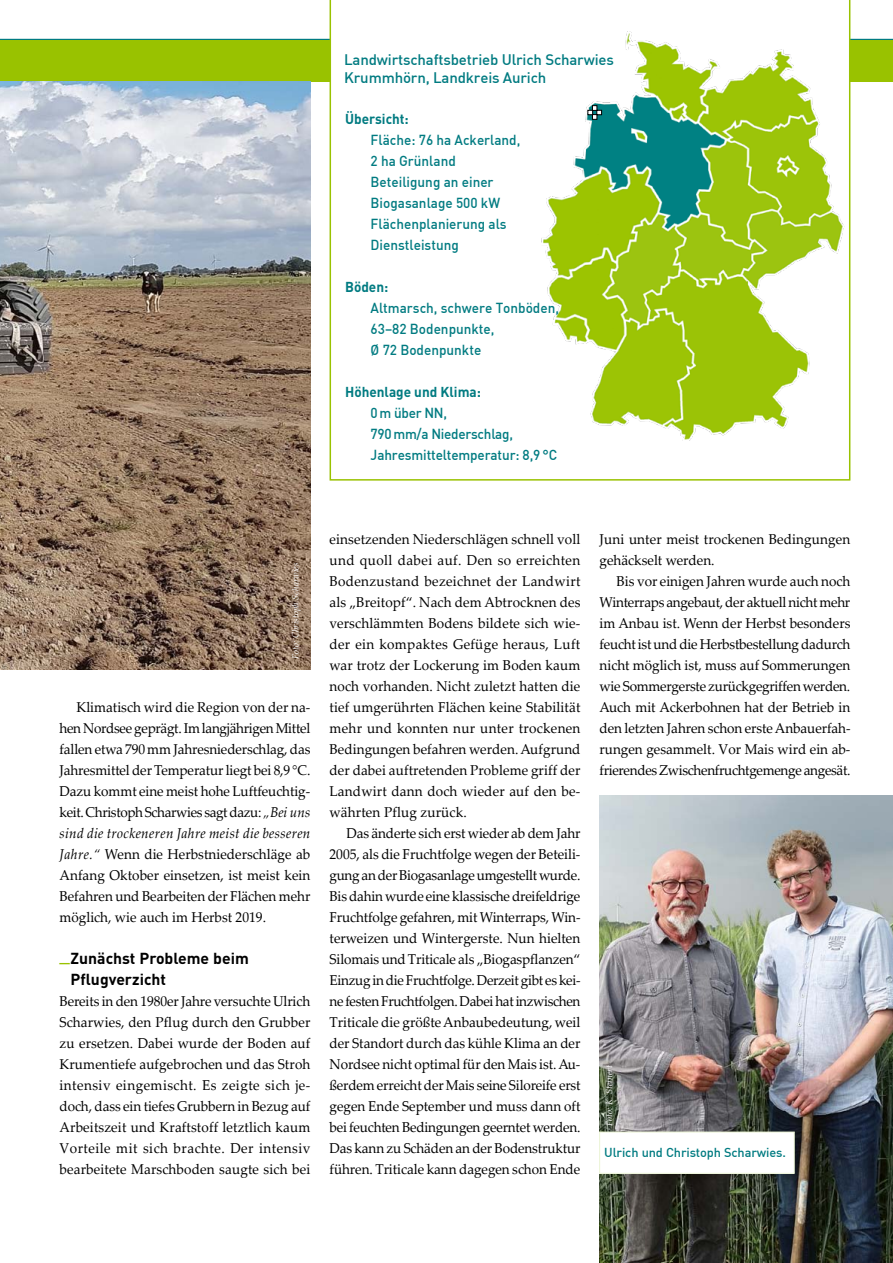
<style>
.page{position:relative;width:893px;height:1263px;background:#fff}
.page>*{position:absolute;margin:0;border:0;box-sizing:border-box;transform-origin:0 0}
.t1{font:700 15.75px/21px "DIN";color:#000}
.t2{font:500 15px/18px "DIN";letter-spacing:-.01em;color:#007b81}
.t3{font:14.25px/21px "Palatino Linotype";color:#000;text-align:justify;scale:.95 1}
.t4{font:500 14.25px/21px "DIN";color:#007b81;scale:.95 1}
.t5{font:700 14.25px "DIN";color:#007b81;scale:.95 1}
.t6{font:500 12.75px "DIN";letter-spacing:-.01em;color:#007b81}
.t7{font:italic 9px "Palatino Linotype";color:#fff}
.s1{font-style:italic}
</style>
<div class="page">
<hr style="left:0;top:39px;width:893px;height:1px;background:#007b81">
<div style="left:0;top:40px;width:893px;height:42px;background:#99c200"></div>
<img style="left:0;top:82px;width:310px;height:588px">
<svg style="left:330px;top:0;width:520px;height:481px"></svg>
<img style="left:532px;top:32px;width:317px;height:408px">
<svg style="left:587px;top:105px;width:15px;height:15px"></svg>
<img style="left:600px;top:796px;width:293px;height:467px">
<div style="left:600px;top:1132px;width:194px;height:41px;background:#fff"></div>
<div style="left:599px;top:1132px;width:196px;height:42px;border:1px solid #ebf4d5"></div>
<p class="t2" style="left:344px;top:50px;width:271px">Landwirtschaftsbetrieb U lrich Scharwies<br>Krummhörn, Landkreis Aurich</p>
<p class="t5" style="left:345px;top:109px;width:69px">Übersicht:</p>
<p class="t4" style="left:345px;top:128px;width:186px">Fläche: 76 ha Ackerland,</p>
<p class="t4" style="left:371px;top:149px;width:91px">2 ha Grünland</p>
<p class="t4" style="left:371px;top:170px;width:131px">Beteiligung an einer</p>
<p class="t4" style="left:371px;top:191px;width:138px">Biogasanlage 500 kW</p>
<p class="t4" style="left:345px;top:212px;width:172px">Flächenplanierung als</p>
<p class="t4" style="left:371px;top:233px;width:94px">Dienstleistung</p>
<p class="t5" style="left:345px;top:277px;width:47px">Böden:</p>
<p class="t4" style="left:371px;top:296px;width:200px">Altmarsch, schwere Tonböden,<br>63–82 Bodenpunkte,<br>Ø 72 Bodenpunkte</p>
<p class="t5" style="left:345px;top:382px;width:144px">Höhenlage und Klima:</p>
<p class="t4" style="left:371px;top:401px;width:196px">0m über NN,<br>790mm/a Niederschlag,<br>Jahresmitteltemperatur: 8,9 °C</p>
<p class="t7" style="left:289px;top:659px;width:97px;rotate:-90deg">Foto: Christoph Scharwies</p>
<p class="t3" style="left:60px;top:696px;width:266px;text-indent:17px">Klimatisch wird die Region von der na&shy;hen Nordsee geprägt. Im langjährigen Mittel fallen etwa 790 mm Jahresniederschlag, das Jahresmittel der Temperatur liegt bei 8,9 °C.<br>Dazu kommt eine meist hohe Luftfeuchtig&shy;keit. Christoph Scharwies sagt dazu: <span class="s1">„Bei uns sind die trockeneren Jahre meist die besseren Jahre.“</span> Wenn die Herbstniederschläge ab Anfang Oktober einsetzen, ist meist kein Befahren und Bearbeiten der Flächen mehr möglich, wie auch im Herbst 2019.</p>
<p class="t1" style="left:71px;top:947px;width:180px;text-indent:-11px"><sup>_</sup>Zunächst Probleme beim<br>Pflugverzicht</p>
<p class="t3" style="left:60px;top:990px;width:266px">Bereits in den 1980er Jahre versuchte Ulrich Scharwies, den Pflug durch den Grubber zu ersetzen. Dabei wurde der Boden auf Krumentiefe aufgebrochen und das Stroh intensiv eingemischt. Es zeigte sich je&shy;doch, dass ein tiefes Grubbern in Bezug auf Arbeitszeit und Kraftstoff letztlich kaum Vorteile mit sich brachte. Der intensiv bearbeitete Marschboden saugte sich bei</p>
<p class="t3" style="left:330px;top:528px;width:266px">einsetzenden Niederschlägen schnell voll und quoll dabei auf. Den so erreichten Bodenzustand bezeichnet der Landwirt als „Breitopf“. Nach dem Abtrocknen des verschlämmten Bodens bildete sich wie&shy;der ein kompaktes Gefüge heraus, Luft war trotz der Lockerung im Boden kaum noch vorhanden. Nicht zuletzt hatten die tief umgerührten Flächen keine Stabilität mehr und konnten nur unter trockenen Bedingungen befahren werden. Aufgrund der dabei auftretenden Probleme griff der Landwirt dann doch wieder auf den be&shy;währten Pflug zurück.</p>
<p class="t3" style="left:330px;top:822px;width:266px;text-indent:17px">Das änderte sich erst wieder ab dem Jahr 2005, als die Fruchtfolge wegen der Beteili&shy;gung an der Biogasanlage umgestellt wurde.<br>Bis dahin wurde eine klassische dreifeldrige Fruchtfolge gefahren, mit Winterraps, Win&shy;terweizen und Wintergerste. Nun hielten Silomais und Triticale als „Biogaspflanzen“ Einzug in die Fruchtfolge. Derzeit gibt es kei&shy;ne festen Fruchtfolgen. Dabei hat inzwischen Triticale die größte Anbaubedeutung, weil der Standort durch das kühle Klima an der Nordsee nicht optimal für den Mais ist. Au&shy;ßerdem erreicht der Mais seine Siloreife erst gegen Ende September und muss dann oft bei feuchten Bedingungen geerntet werden.<br>Das kann zu Schäden an der Bodenstruktur führen. Triticale kann dagegen schon Ende</p>
<p class="t3" style="left:600px;top:528px;width:265px">Juni unter meist trockenen Bedingungen gehäckselt werden.</p>
<p class="t3" style="left:600px;top:570px;width:266px;text-indent:17px">Bis vor einigen Jahren wurde auch noch Winterraps angebaut, der aktuell nicht mehr im Anbau ist. Wenn der Herbst besonders feucht ist und die Herbstbestellung dadurch nicht möglich ist, muss auf Sommerungen wie Sommergerste zurückgegriffen werden.<br>Auch mit Ackerbohnen hat der Betrieb in den letzten Jahren schon erste Anbauerfah&shy;rungen gesammelt. Vor Mais wird ein ab&shy;frierendes Zwischenfruchtgemenge angesät.</p>
<p class="t7" style="left:603px;top:1125px;width:62px;rotate:-90deg">Foto: K. Steinert</p>
<p class="t6" style="left:604px;top:1144px;width:183px">U lrich und Christoph Scharwies.</p>
</div>
